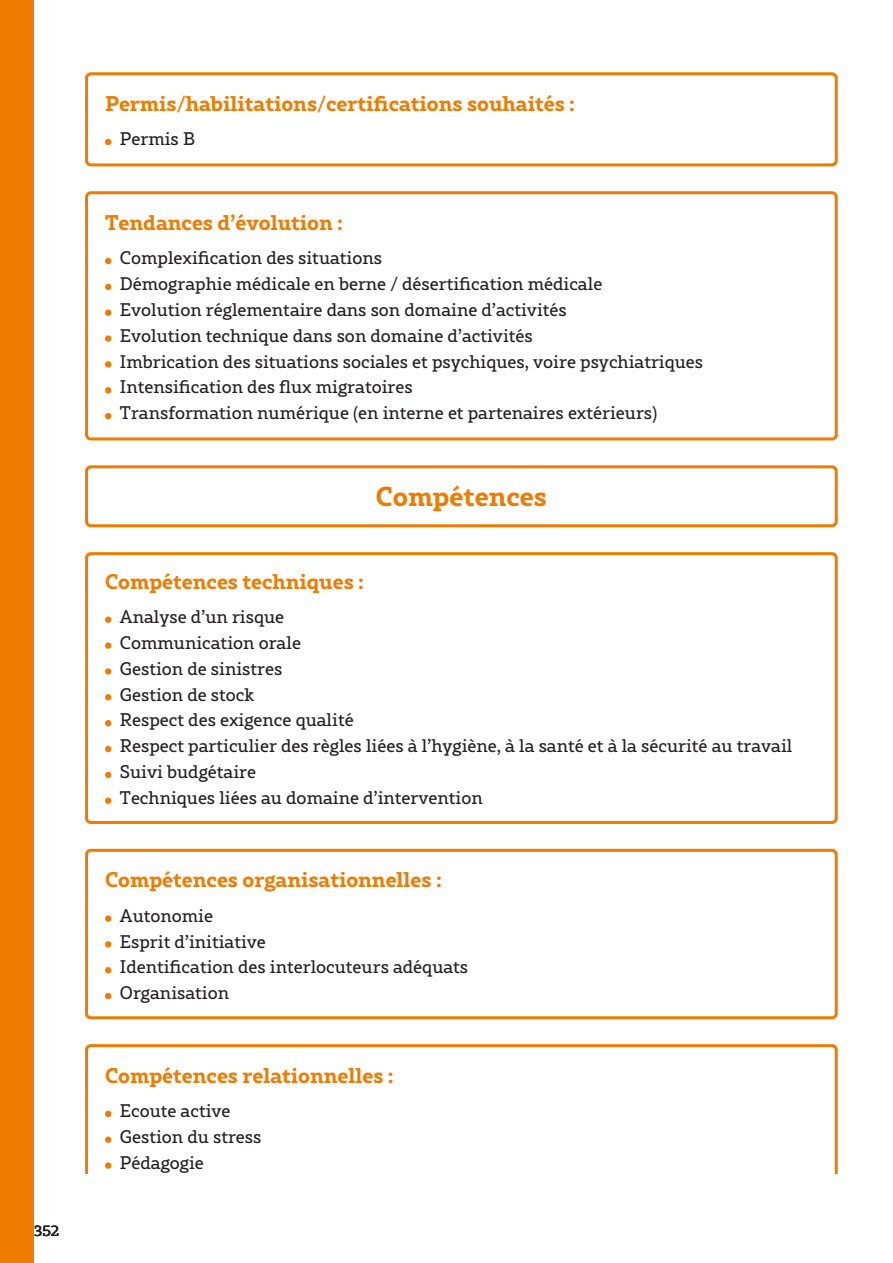
<style>
.page{position:relative;width:893px;height:1263px;background:#fff}
.page>*{position:absolute;margin:0;border:0;box-sizing:border-box;transform-origin:0 0}
.t1{font:700 27px "Rival Slab";color:#ef7b00}
.t2{font:700 21px "Rival Slab";color:#ef7b00}
.t3{font:18px "Rival Slab";color:#231f20}
.t4{font:15px "Rival Slab";color:#231f20}
</style>
<div class="page">
<div style="left:0;top:0;width:34px;height:1263px;background:#ef7b00"></div>
<svg style="left:105px;top:139px;width:6px;height:6px"></svg>
<div style="left:85px;top:72px;width:753px;height:94px;border:3px solid #ef7b00;border-radius:4px"></div>
<svg style="left:105px;top:258px;width:6px;height:6px"></svg>
<svg style="left:105px;top:284px;width:6px;height:6px"></svg>
<div style="left:105px;top:309px;width:6px;height:7px;background:#ef7b00;border-radius:50%"></div>
<div style="left:105px;top:335px;width:6px;height:7px;background:#ef7b00;border-radius:50%"></div>
<div style="left:105px;top:361px;width:6px;height:7px;background:#ef7b00;border-radius:50%"></div>
<svg style="left:105px;top:387px;width:6px;height:6px"></svg>
<svg style="left:105px;top:413px;width:6px;height:6px"></svg>
<div style="left:85px;top:191px;width:753px;height:249px;border:3px solid #ef7b00;border-radius:4px"></div>
<div style="left:85px;top:465px;width:753px;height:62px;border:3px solid #ef7b00;border-radius:4px"></div>
<div style="left:105px;top:616px;width:6px;height:7px;background:#ef7b00;border-radius:50%"></div>
<div style="left:105px;top:642px;width:6px;height:7px;background:#ef7b00;border-radius:50%"></div>
<div style="left:105px;top:668px;width:6px;height:7px;background:#ef7b00;border-radius:50%"></div>
<svg style="left:105px;top:694px;width:6px;height:6px"></svg>
<svg style="left:105px;top:720px;width:6px;height:6px"></svg>
<svg style="left:105px;top:746px;width:6px;height:6px"></svg>
<svg style="left:105px;top:772px;width:6px;height:6px"></svg>
<div style="left:105px;top:797px;width:6px;height:7px;background:#ef7b00;border-radius:50%"></div>
<div style="left:85px;top:552px;width:753px;height:272px;border:3px solid #ef7b00;border-radius:4px"></div>
<div style="left:105px;top:915px;width:6px;height:7px;background:#ef7b00;border-radius:50%"></div>
<svg style="left:105px;top:941px;width:6px;height:6px"></svg>
<svg style="left:105px;top:967px;width:6px;height:6px"></svg>
<svg style="left:105px;top:993px;width:6px;height:6px"></svg>
<div style="left:85px;top:849px;width:753px;height:170px;border:3px solid #ef7b00;border-radius:4px"></div>
<svg style="left:105px;top:1111px;width:6px;height:6px"></svg>
<div style="left:105px;top:1136px;width:6px;height:7px;background:#ef7b00;border-radius:50%"></div>
<div style="left:105px;top:1162px;width:6px;height:7px;background:#ef7b00;border-radius:50%"></div>
<div style="left:85px;top:1044px;width:753px;height:146px;border:3px solid #ef7b00;border-radius:4px"></div>
<div style="left:78px;top:1175px;width:815px;height:88px;background:#fff"></div>
<p class="t4" style="left:34px;top:1220px;width:26px">352</p>
<p class="t2" style="left:105px;top:87px;width:471px">Permis/habilitations/certifications souhaités :</p>
<p class="t3" style="left:120px;top:126px;width:77px">Permis B</p>
<p class="t2" style="left:105px;top:206px;width:239px">Tendances d’évolution :</p>
<p class="t3" style="left:120px;top:245px;width:264px">Complexification des situations</p>
<p class="t3" style="left:120px;top:271px;width:484px">Démographie médicale en berne / désertification médicale</p>
<p class="t3" style="left:120px;top:297px;width:448px">Evolution réglementaire dans son domaine d’activités</p>
<p class="t3" style="left:120px;top:323px;width:414px">Evolution technique dans son domaine d’activités</p>
<p class="t3" style="left:120px;top:348px;width:585px">Imbrication des situations sociales et psychiques, voire psychiatriques</p>
<p class="t3" style="left:120px;top:374px;width:294px">Intensification des flux migratoires</p>
<p class="t3" style="left:120px;top:400px;width:539px">Transformation numérique (en interne et partenaires extérieurs)</p>
<p class="t1" style="left:376px;top:476px;width:172px">Compétences</p>
<p class="t2" style="left:105px;top:565px;width:260px">Compétences techniques :</p>
<p class="t3" style="left:120px;top:604px;width:166px">Analyse d’un risque</p>
<p class="t3" style="left:120px;top:630px;width:183px">Communication orale</p>
<p class="t3" style="left:120px;top:655px;width:164px">Gestion de sinistres</p>
<p class="t3" style="left:120px;top:681px;width:136px">Gestion de stock</p>
<p class="t3" style="left:120px;top:707px;width:235px">Respect des exigence qualité</p>
<p class="t3" style="left:120px;top:733px;width:674px">Respect particulier des règles liées à l’hygiène, à la santé et à la sécurité au travail</p>
<p class="t3" style="left:120px;top:759px;width:138px">Suivi budgétaire</p>
<p class="t3" style="left:120px;top:785px;width:364px">Techniques liées au domaine d’intervention</p>
<p class="t2" style="left:105px;top:864px;width:338px">Compétences organisationnelles :</p>
<p class="t3" style="left:120px;top:902px;width:95px">Autonomie</p>
<p class="t3" style="left:120px;top:928px;width:147px">Esprit d’initiative</p>
<p class="t3" style="left:120px;top:954px;width:350px">Identification des interlocuteurs adéquats</p>
<p class="t3" style="left:120px;top:980px;width:111px">Organisation</p>
<p class="t2" style="left:105px;top:1059px;width:290px">Compétences relationnelles :</p>
<p class="t3" style="left:120px;top:1098px;width:112px">Ecoute active</p>
<p class="t3" style="left:120px;top:1124px;width:143px">Gestion du stress</p>
<p class="t3" style="left:120px;top:1149px;width:86px">Pédagogie</p>
</div>
